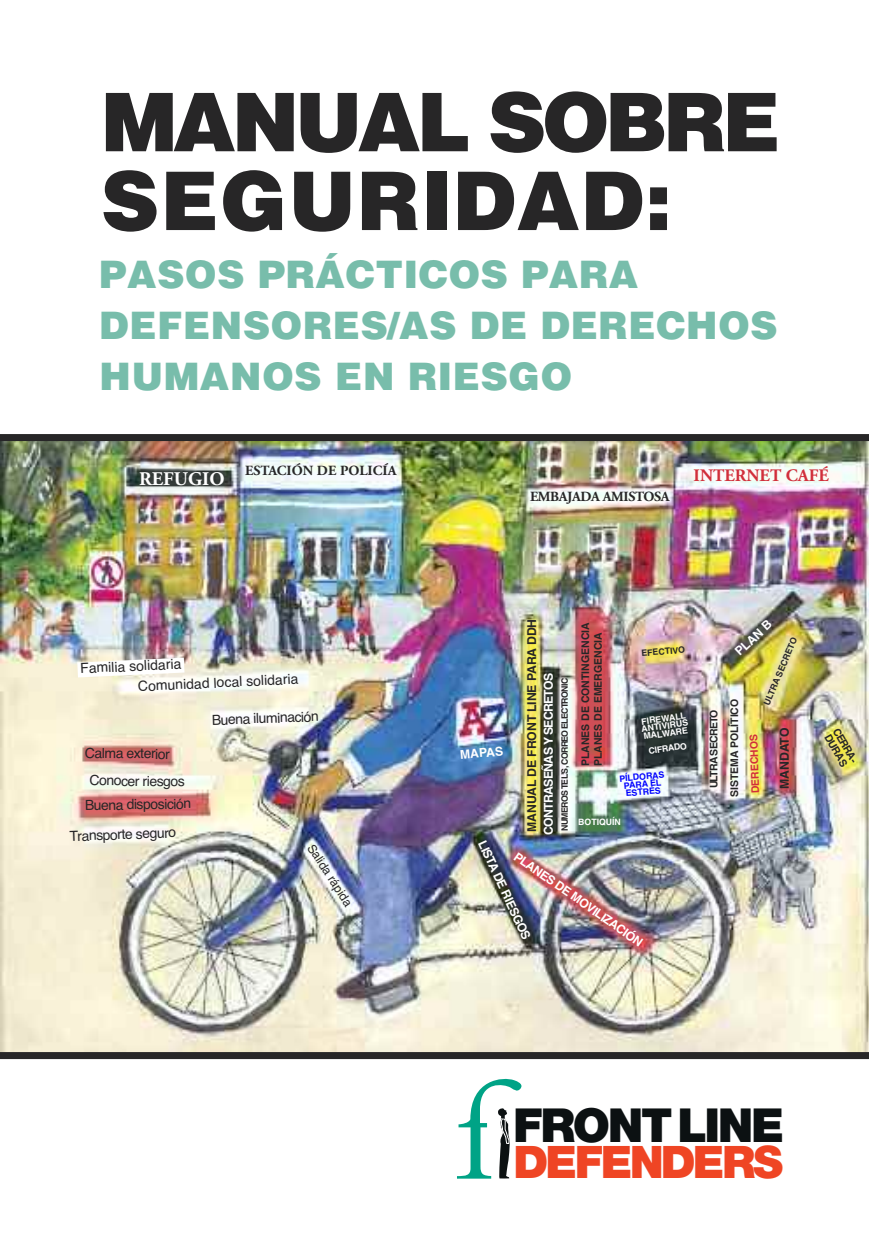
<style>
.page{position:relative;width:869px;height:1241px;background:#fff}
.page>*{position:absolute;margin:0;border:0;box-sizing:border-box;transform-origin:0 0}
.t1{font:900 82.25px/78.8px "Helvetica";letter-spacing:-.065em;color:#272627}
.t2{font:900 46.9px "Helvetica Neue";letter-spacing:-.05em;color:#0c1112}
.t3{font:900 44.8px "Helvetica Neue";letter-spacing:-.055em;color:#ef4524}
.t4{font:900 38.5px/50.8px "Helvetica";color:#78bdab}
.t5{font:700 19.25px "Adobe Garamond";color:#fff}
.t6{font:700 17.5px "Adobe Garamond";color:#d12f3b}
.t7{font:14px/21px "Helvetica";color:#272627}
.t8{font:700 14px "Adobe Garamond";color:#272627}
.t9{font:700 14px "Adobe Garamond";letter-spacing:-.025em;color:#272627}
.t10{font:700 12.25px "Helvetica";letter-spacing:-.055em;color:#fff}
.t11{font:700 12.25px "Helvetica";letter-spacing:-.01em;color:#272627}
.t12{font:12.25px "Helvetica";color:#272627}
.t13{font:700 10.5px/20.5px "Helvetica";color:#272627}
.t14{font:700 10.5px "Helvetica";color:#d12f3b}
.t15{font:700 8.75px "Helvetica";letter-spacing:-.08em;color:#272627}
.t16{font:700 8.75px/7.5px "Helvetica";color:#fff}
.t17{font:700 8.75px/7.5px "Helvetica";color:#00f;text-align:center}
</style>
<div class="page">
<img style="left:0;top:441px;width:868px;height:610px">
<svg style="left:457px;top:1078px;width:65px;height:100px"></svg>
<div style="left:0;top:434px;width:868px;height:7px;background:#272627"></div>
<svg style="left:0;top:1051px;width:868px;height:7px;background:#464441"></svg>
<svg style="left:77px;top:657px;width:107px;height:20px"></svg>
<h1 class="t1" style="left:100px;top:82px;width:681px">MANUAL SOBRE<br>SEGURIDAD:</h1>
<h3 class="t4" style="left:99px;top:249px;width:680px">PASOS PRÁCTICOS PARA<br>DEFENSORES/AS DE DERECHOS<br>HUMANOS EN RIESGO</h3>
<h3 class="t5" style="left:139px;top:468px;width:87px">REFUGIO</h3>
<p class="t8" style="left:245px;top:463px;width:153px">ESTACIÓN DE POLICÍA</p>
<p class="t6" style="left:693px;top:466px;width:137px">INTERNET CAFÉ</p>
<p class="t9" style="left:529px;top:489px;width:141px">EMBAJADA AMISTOSA</p>
<p class="t11" style="left:524px;top:831px;width:214px;rotate:-90deg">MANUAL DE FRONT LINE PARA DDH</p>
<p class="t13" style="left:579px;top:766px;width:146px;line-height:12.6px;rotate:-90deg">PLANES DE CONTINGENCIA<br>PLANES DE EMERGENCIA</p>
<p class="t15" style="left:640px;top:648px;width:45px;rotate:-5deg">EFECTIVO</p>
<p class="t7" style="left:136px;top:654px;width:162px;text-indent:-57px;rotate:-3deg">Familia solidaria<br>Comunidad local solidaria</p>
<p class="t10" style="left:540px;top:835px;width:163px;rotate:-90deg">CONTRASEÑAS Y SECRETOS</p>
<p class="t15" style="left:559px;top:830px;width:154px;rotate:-90deg">NUMEROS TEL’S, CORREO ELECTRONIC</p>
<p class="t7" style="left:211px;top:709px;width:108px;rotate:-2deg">Buena iluminación</p>
<p class="t16" style="left:639px;top:717px;width:49px;rotate:-8deg">FIREWALL<br>ANTIVIRUS<br>MALWARE</p>
<p class="t16" style="left:648px;top:747px;width:40px;rotate:-8deg">CIFRADO</p>
<p class="t10" style="left:459px;top:747px;width:45px;rotate:-5deg">MAPAS</p>
<p class="t7" style="left:89px;top:739px;width:97px;line-height:27.3px;text-indent:-5px">Calma exterior<br>Conocer riesgos</p>
<p class="t7" style="left:85px;top:794px;width:108px;rotate:-1deg">Buena disposición</p>
<p class="t17" style="left:618px;top:774px;width:47px;rotate:-5deg">PÍLDORAS<br>PARA EL<br>ESTRÉS</p>
<p class="t16" style="left:578px;top:818px;width:44px">BOTIQUÍN</p>
<p class="t7" style="left:69px;top:825px;width:108px;rotate:-2deg">Transporte seguro</p>
<p class="t12" style="left:319px;top:839px;width:73px;rotate:57deg">Salida rápida</p>
<p class="t10" style="left:488px;top:838px;width:109px;rotate:65deg">LISTA DE RIESGOS</p>
<p class="t10" style="left:519px;top:848px;width:155px;rotate:35deg">PLANES DE MOVILIZACIÓN</p>
<p class="t10" style="left:731px;top:647px;width:47px;rotate:-43deg">PLAN B</p>
<p class="t15" style="left:761px;top:702px;width:74px;rotate:-67deg">ULTRA SECRETO</p>
<p class="t13" style="left:703px;top:796px;width:99px;text-align:center;rotate:-90deg">ULTRA SECRETO<br>SISTEMA POLÍTICO</p>
<p class="t11" style="left:776px;top:788px;width:63px;rotate:-90deg">MANDATO</p>
<p class="t14" style="left:748px;top:793px;width:61px;rotate:-92deg">DERECHOS</p>
<p class="t13" style="left:840px;top:725px;width:40px;line-height:10.5px;rotate:60deg">CERRA-<br>DURAS</p>
<h2 class="t2" style="left:513px;top:1096px;width:272px">FRONTLINE</h2>
<h3 class="t3" style="left:513px;top:1135px;width:271px">DEFENDERS</h3>
</div>
